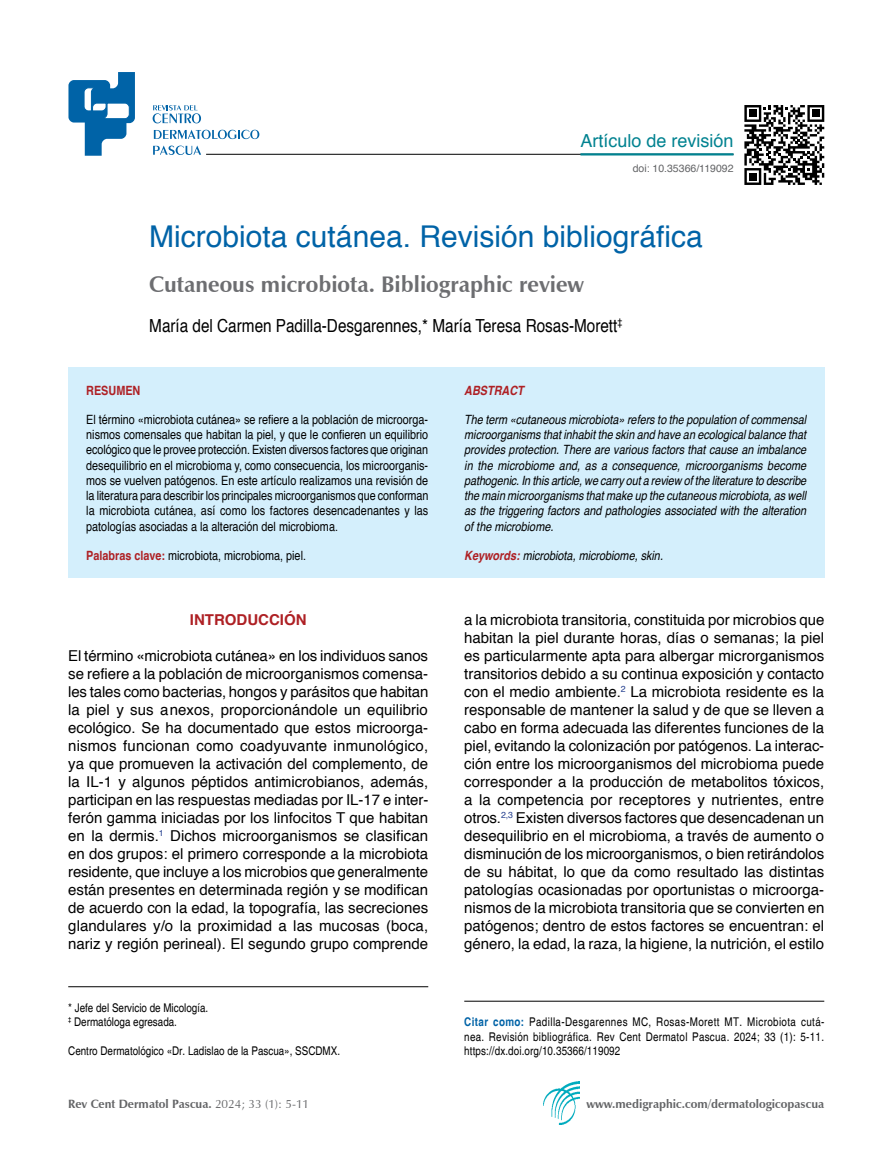
<style>
.page{position:relative;width:893px;height:1170px;background:#fff}
.page>*{position:absolute;margin:0;border:0;box-sizing:border-box;transform-origin:0 0}
.t1{font:30px "Helvetica";color:#0063a7}
.t2{font:700 22.5px "Zapf Humanist 601 BT";color:#6d6e71}
.t3{font:18px "Helvetica";color:#000;scale:.85 1}
.t4{font:18px "Helvetica";color:#008290}
.t5{font:15px/18px "Helvetica";color:#000;text-align:justify}
.t6{font:700 15px "Helvetica";color:#ae2024}
.t7{font:12.75px/15.3px "Helvetica";color:#000;text-align:justify;scale:.85 1}
.t8{font:italic 12.75px/15.3px "Helvetica";color:#000;text-align:justify;scale:.85 1}
.t9{font:italic 700 12.75px "Helvetica";color:#ae2024;scale:.85 1}
.t10{font:700 12.75px "Helvetica";color:#ae2024;scale:.85 1}
.t11{font:condensed 12px/14.4px "Helvetica";color:#000}
.t12{font:700 12px "Zapf Humanist 601 BT";color:#636466}
.t13{font:10.5px "Helvetica";color:#636466}
.s1{font-weight:700;color:#ae2024}
.s2{font-weight:700;color:#0063a7}
.s3{font-weight:400}
</style>
<div class="page">
<img style="left:544px;top:1081px;width:36px;height:43px">
<svg style="left:153px;top:105px;width:48px;height:18px"></svg>
<svg style="left:154px;top:130px;width:105px;height:9px"></svg>
<svg style="left:153px;top:145px;width:48px;height:10px"></svg>
<svg style="left:68px;top:72px;width:67px;height:84px"></svg>
<hr style="left:206px;top:154px;width:528px;height:1px;background:#000">
<hr style="left:68px;top:986px;width:360px;height:1px;background:#000">
<hr style="left:580px;top:153px;width:154px;height:2px;background:#008290">
<hr style="left:464px;top:1000px;width:360px;height:1px;background:#000">
<div style="left:68px;top:367px;width:378px;height:210px;background:#d4effc"></div>
<div style="left:446px;top:367px;width:378px;height:210px;background:#d4effc"></div>
<svg style="left:744px;top:105px;width:80px;height:80px"></svg>
<div style="left:749px;top:110px;width:7px;height:7px;background:#000"></div>
<div style="left:812px;top:110px;width:7px;height:7px;background:#000"></div>
<div style="left:749px;top:173px;width:7px;height:7px;background:#000"></div>
<p class="t4" style="left:580px;top:127px;width:155px">Artículo de revisión</p>
<p class="t13" style="left:633px;top:160px;width:102px">doi: 10.35366/119092</p>
<h1 class="t1" style="left:149px;top:213px;width:555px">Microbiota cutánea. Revisión bibliográfica</h1>
<h2 class="t2" style="left:149px;top:270px;width:436px">Cutaneous microbiota. Bibliographic review</h2>
<p class="t3" style="left:149px;top:311px;width:558px">María del Carmen Padilla-Desgarennes,* María Teresa Rosas-Morett<sup>‡</sup></p>
<p class="t10" style="left:86px;top:380px;width:65px">RESUMEN</p>
<p class="t7" style="left:86px;top:412px;width:404px">El término «microbiota cutánea» se refiere a la población de microorga&shy;nismos comensales que habitan la piel, y que le confieren un equilibrio ecológico que le provee protección. Existen diversos factores que originan desequilibrio en el microbioma y, como consecuencia, los microorganis&shy;mos se vuelven patógenos. En este artículo realizamos una revisión de la literatura para describir los principales microorganismos que conforman la microbiota cutánea, así como los factores desencadenantes y las patologías asociadas a la alteración del microbioma.</p>
<p class="t7" style="left:86px;top:548px;width:260px"><span class="s1">Palabras clave:</span> microbiota, microbioma, piel.</p>
<p class="t6" style="left:190px;top:607px;width:118px">INTRODUCCIÓN</p>
<p class="t5" style="left:68px;top:647px;width:362px">El término «microbiota cutánea» en los individuos sanos se refiere a la población de microorganismos comensa&shy;les tales como bacterias, hongos y parásitos que habitan la piel y sus a nexos, proporcionándole un equilibrio ecológico. Se ha documentado que estos microorga&shy;nismos funcionan como coadyuvante inmunológico, ya que promueven la activación del complemento, de la IL-1 y algunos péptidos antimicrobianos, además, participan en las respuestas mediadas por IL-17 e inter&shy;ferón gamma iniciadas por los linfocitos T que habitan en la dermis.<sup>1</sup> Dichos microorganismos se clasifican en dos grupos: el primero corresponde a la microbiota residente, que incluye a los microbios que generalmente están presentes en determinada región y se modifican de acuerdo con la edad, la topografía, las secreciones glandulares y/o la proximidad a las mucosas (boca, nariz y región perineal). El segundo grupo comprende</p>
<p class="t11" style="left:68px;top:1000px;width:142px">* Jefe del Servicio de Micología. <sup>‡</sup> Dermatóloga egresada.</p>
<p class="t11" style="left:68px;top:1043px;width:273px">Centro Dermatológico «Dr. Ladislao de la Pascua», SSCDMX.</p>
<p class="t9" style="left:464px;top:380px;width:72px">ABSTRACT</p>
<p class="t8" style="left:464px;top:412px;width:404px">The term «cutaneous microbiota» refers to the population of commensal microorganisms that inhabit the skin and have an ecological balance that provides protection. There are various factors that cause an imbalance in the microbiome and, as a consequence, microorganisms become pathogenic. In this article, we carry out a review of the literature to describe the main microorganisms that make up the cutaneous microbiota, as well as the triggering factors and pathologies associated with the alteration of the microbiome.</p>
<p class="t8" style="left:464px;top:547px;width:235px"><span class="s1">Keywords:</span> microbiota, microbiome, skin.</p>
<p class="t5" style="left:464px;top:611px;width:362px">a la microbiota transitoria, constituida por microbios que habitan la piel durante horas, días o semanas; la piel es particularmente apta para albergar microrganismos transitorios debido a su continua exposición y contacto con el medio ambiente.<sup>2</sup> La microbiota residente es la responsable de mantener la salud y de que se lleven a cabo en forma adecuada las diferentes funciones de la piel, evitando la colonización por patógenos. La interac&shy;ción entre los microorganismos del microbioma puede corresponder a la producción de metabolitos tóxicos, a la competencia por receptores y nutrientes, entre otros.<sup>2,3</sup> Existen diversos factores que desencadenan un desequilibrio en el microbioma, a través de aumento o disminución de los microorganismos, o bien retirándolos de su hábitat, lo que da como resultado las distintas patologías ocasionadas por oportunistas o microorga&shy;nismos de la microbiota transitoria que se convierten en patógenos; dentro de estos factores se encuentran: el género, la edad, la raza, la higiene, la nutrición, el estilo</p>
<p class="t11" style="left:464px;top:1014px;width:362px;text-align:justify"><span class="s2">Citar como:</span> Padilla-Desgarennes MC, Rosas-Morett MT. Microbiota cutá&shy;nea. Revisión bibliográfica. Rev Cent Dermatol Pascua. 2024; 33 (1): 5-11. https://dx.doi.org/10.35366/119092</p>
<p class="t12" style="left:68px;top:1096px;width:242px">Rev Cent Dermatol Pascua. <span class="s3">2024; 33 (1): 5-11</span></p>
<p class="t12" style="left:586px;top:1096px;width:239px">www.medigraphic.com/dermatologicopascua</p>
</div>
